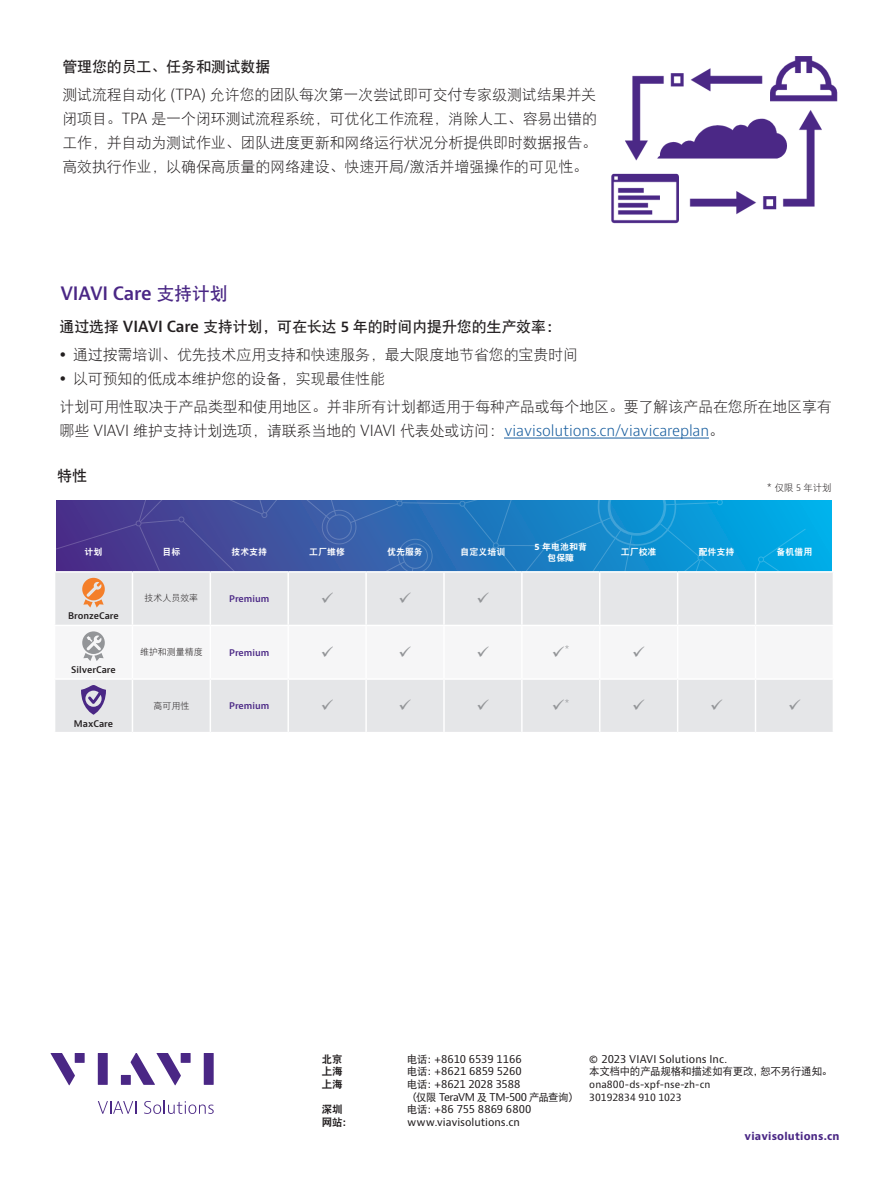
<style>
.page{position:relative;width:893px;height:1191px;background:#fff}
.page>*{position:absolute;margin:0;border:0;box-sizing:border-box;transform-origin:0 0}
.H2_Heading_Purple_12_16{font:600 18px "Bernino Sans";letter-spacing:-.01em;color:#4a2785}
.P_10_16{font:15px/24px "DFP Hei W3";letter-spacing:-.01em;color:#231f20;text-align:justify}
.P_Bulleted_10_16{font:15px/24px "DFP Hei W3";letter-spacing:-.01em;color:#231f20}
.H3_Heading_Level_3{font:15px "DFP Hei W7";letter-spacing:-.01em;color:#231f20}
.t1{font:10.5px "Bernino Sans";letter-spacing:-.005em;color:#231f20}
.t2{font:10.5px/12.6px "Bernino Sans";letter-spacing:-.035em;color:#231f20}
.t3{font:10.5px "DFP Hei W5";letter-spacing:-.02em;color:#231f20}
.t4{font:700 10.5px "Bernino Sans";letter-spacing:.02em;color:#4a2785}
.t5{font:10.5px "DFP Hei W9";letter-spacing:-.005em;color:#231f20}
.t6{font:9.75px/12.6px "Bernino Sans";letter-spacing:.005em;color:#231f20}
.t7{font:300 9.6px "Bernino Sans";color:#939598}
.Paragraph_10_16{font:9.45px "DFP Hei W3";color:#231f20}
.t8{font:9px/10.5px "DFP Hei W9";color:#fff;text-align:center}
.t9{font:600 9px "Bernino Sans";color:#231f20}
.t10{font:600 9px "Bernino Sans";color:#4a2785}
.t11{font:9px "DFP Hei W3";color:#231f20}
.s1{font-family:"Bernino Sans";font-weight:300}
.s2{font-family:"DFP Hei W7";font-weight:400}
.s3{font-family:"Bernino Sans";font-weight:600}
.s4{font-family:"Bernino Sans";font-weight:300;color:#175d9e}
.s5{font-family:"Bernino Sans";font-weight:700}
.s6{font-family:"DFP Hei W5"}
</style>
<div class="page">
<svg style="left:51px;top:1053px;width:34px;height:32px"></svg>
<svg style="left:98px;top:1053px;width:10px;height:31px"></svg>
<svg style="left:204px;top:1053px;width:10px;height:31px"></svg>
<svg style="left:131px;top:1053px;width:60px;height:32px"></svg>
<div style="left:121px;top:1075px;width:10px;height:9px;background:#4a2785"></div>
<svg style="left:98px;top:1101px;width:38px;height:12px"></svg>
<svg style="left:144px;top:1100px;width:70px;height:14px"></svg>
<hr style="left:504px;top:438px;width:205px;height:1px;background:#175d9e">
<div style="left:56px;top:500px;width:776px;height:72px;background:#00aee8"></div>
<div style="left:55px;top:572px;width:778px;height:160px;background:#e5e6e8"></div>
<hr style="left:132px;top:572px;width:1px;height:52px;background:#fff">
<hr style="left:210px;top:572px;width:1px;height:52px;background:#fff">
<hr style="left:287px;top:572px;width:2px;height:52px;background:#fff">
<hr style="left:365px;top:572px;width:2px;height:52px;background:#fff">
<hr style="left:443px;top:572px;width:2px;height:52px;background:#fff">
<hr style="left:521px;top:572px;width:2px;height:52px;background:#fff">
<hr style="left:599px;top:572px;width:1px;height:52px;background:#fff">
<hr style="left:677px;top:572px;width:1px;height:52px;background:#fff">
<hr style="left:755px;top:571px;width:79px;height:1px;background:#fff">
<hr style="left:755px;top:572px;width:1px;height:52px;background:#fff">
<hr style="left:54px;top:624px;width:78px;height:2px;background:#fff">
<hr style="left:132px;top:624px;width:78px;height:2px;background:#fff">
<hr style="left:210px;top:624px;width:78px;height:2px;background:#fff">
<hr style="left:288px;top:624px;width:78px;height:2px;background:#fff">
<hr style="left:366px;top:624px;width:78px;height:2px;background:#fff">
<hr style="left:444px;top:624px;width:78px;height:2px;background:#fff">
<hr style="left:522px;top:624px;width:78px;height:2px;background:#fff">
<hr style="left:600px;top:624px;width:78px;height:2px;background:#fff">
<hr style="left:678px;top:624px;width:77px;height:2px;background:#fff">
<hr style="left:755px;top:624px;width:79px;height:2px;background:#fff">
<hr style="left:54px;top:678px;width:78px;height:2px;background:#fff">
<hr style="left:132px;top:678px;width:78px;height:2px;background:#fff">
<hr style="left:132px;top:680px;width:1px;height:52px;background:#fff">
<hr style="left:210px;top:678px;width:78px;height:2px;background:#fff">
<hr style="left:210px;top:680px;width:1px;height:52px;background:#fff">
<hr style="left:288px;top:678px;width:78px;height:2px;background:#fff">
<hr style="left:287px;top:680px;width:2px;height:52px;background:#fff">
<hr style="left:366px;top:678px;width:78px;height:2px;background:#fff">
<hr style="left:365px;top:680px;width:2px;height:52px;background:#fff">
<hr style="left:444px;top:678px;width:78px;height:2px;background:#fff">
<hr style="left:443px;top:680px;width:2px;height:52px;background:#fff">
<hr style="left:522px;top:678px;width:78px;height:2px;background:#fff">
<hr style="left:521px;top:680px;width:2px;height:52px;background:#fff">
<hr style="left:600px;top:678px;width:78px;height:2px;background:#fff">
<hr style="left:599px;top:680px;width:1px;height:52px;background:#fff">
<hr style="left:678px;top:678px;width:77px;height:2px;background:#fff">
<hr style="left:677px;top:680px;width:1px;height:52px;background:#fff">
<hr style="left:755px;top:678px;width:79px;height:2px;background:#fff">
<hr style="left:755px;top:680px;width:1px;height:52px;background:#fff">
<svg style="left:81px;top:685px;width:25px;height:29px"></svg>
<img style="left:611px;top:56px;width:227px;height:168px">
<svg style="left:56px;top:500px;width:750px;height:107px;background:#6995c5"></svg>
<div style="left:55px;top:626px;width:778px;height:52px;background:#f6f6f7"></div>
<svg style="left:322px;top:699px;width:11px;height:11px"></svg>
<svg style="left:400px;top:699px;width:11px;height:11px"></svg>
<svg style="left:478px;top:699px;width:11px;height:11px"></svg>
<svg style="left:633px;top:699px;width:12px;height:11px"></svg>
<svg style="left:711px;top:699px;width:11px;height:11px"></svg>
<svg style="left:789px;top:699px;width:11px;height:11px"></svg>
<p class="H3_Heading_Level_3" style="left:62px;top:59px;width:210px">管理您的员工、任务和测试数据</p>
<p class="P_10_16" style="left:62px;top:82px;width:536px">测试流程自动化 <span class="s1">(TPA)</span> 允许您的团队每次第一次尝试即可交付专家级测试结果并关闭项目。<span class="s1">TPA</span> 是一个闭环测试流程系统，可优化工作流程，消除人工、容易出错的工作，并自动为测试作业、团队进度更新和网络运行状况分析提供即时数据报告。高效执行作业，以确保高质量的网络建设、快速开局<span class="s1">/</span>激活并增强操作的可见性。</p>
<p class="H2_Heading_Purple_12_16" style="left:60px;top:281px;width:169px">VIAVI Care <span class="s2">支持计划</span></p>
<p class="H3_Heading_Level_3" style="left:60px;top:319px;width:503px">通过选择 <span class="s3">VIAVI Care</span> 支持计划，可在长达 <span class="s3">5</span> 年的时间内提升您的生产效率：</p>
<p class="P_10_16" style="left:73px;top:343px;width:507px">通过按需培训、优先技术应用支持和快速服务，最大限度地节省您的宝贵时间</p>
<p class="P_10_16" style="left:73px;top:367px;width:313px">以可预知的低成本维护您的设备，实现最佳性能</p>
<p class="P_Bulleted_10_16" style="left:60px;top:395px;width:774px">计划可用性取决于产品类型和使用地区。并非所有计划都适用于每种产品或每个地区。要了解该产品在您所在地区享有哪些 <span class="s1">VIAVI</span> 维护支持计划选项，请联系当地的 <span class="s1">VIAVI</span> 代表处或访问：<span class="s4">viavisolutions.cn/viavicareplan</span>。</p>
<p class="H3_Heading_Level_3" style="left:57px;top:468px;width:31px">特性</p>
<p class="Paragraph_10_16" style="left:767px;top:482px;width:66px"><span class="s1">*</span> 仅限 <span class="s1">5</span> 年计划</p>
<p class="t8" style="left:85px;top:546px;width:19px">计划</p>
<p class="t8" style="left:162px;top:546px;width:19px">目标</p>
<p class="t8" style="left:231px;top:546px;width:37px">技术支持</p>
<p class="t8" style="left:309px;top:546px;width:37px">工厂维修</p>
<p class="t8" style="left:387px;top:546px;width:37px">优先服务</p>
<p class="t8" style="left:461px;top:546px;width:46px">自定义培训</p>
<p class="t8" style="left:535px;top:542px;width:54px"><span class="s5">5</span> 年电池和背包保障</p>
<p class="t8" style="left:621px;top:546px;width:37px">工厂校准</p>
<p class="t8" style="left:699px;top:546px;width:37px">配件支持</p>
<p class="t8" style="left:777px;top:546px;width:37px">备机借用</p>
<p class="t9" style="left:68px;top:610px;width:52px">BronzeCare</p>
<p class="t9" style="left:71px;top:664px;width:46px">SilverCare</p>
<p class="t9" style="left:74px;top:717px;width:41px">MaxCare</p>
<p class="t11" style="left:145px;top:593px;width:55px">技术人员效率</p>
<p class="t10" style="left:229px;top:593px;width:42px">Premium</p>
<p class="t11" style="left:140px;top:647px;width:64px">维护和测量精度</p>
<p class="t10" style="left:229px;top:647px;width:42px">Premium</p>
<p class="t7" style="left:552px;top:643px;width:20px">✓*</p>
<p class="t11" style="left:153px;top:701px;width:37px">高可用性</p>
<p class="t10" style="left:229px;top:700px;width:42px">Premium</p>
<p class="t7" style="left:552px;top:697px;width:20px">✓*</p>
<p class="t5" style="left:322px;top:1053px;width:22px">北京</p>
<p class="t1" style="left:407px;top:1052px;width:116px"><span class="s6">电话：</span>+8610 6539 1166</p>
<p class="t5" style="left:322px;top:1066px;width:22px">上海</p>
<p class="t1" style="left:407px;top:1064px;width:116px"><span class="s6">电话：</span>+8621 6859 5260</p>
<p class="t5" style="left:322px;top:1079px;width:22px">上海</p>
<p class="t2" style="left:407px;top:1078px;width:172px"><span class="s6">电话：</span>+8621 2028 3588<br><span class="s6">（仅限</span> TeraVM <span class="s6">及</span> TM-500 <span class="s6">产品查询）</span></p>
<p class="t5" style="left:322px;top:1104px;width:22px">深圳</p>
<p class="t1" style="left:407px;top:1102px;width:126px"><span class="s6">电话：</span>+86 755 8869 6800</p>
<p class="t5" style="left:322px;top:1116px;width:32px">网站：</p>
<p class="t1" style="left:407px;top:1115px;width:114px">www.viavisolutions.cn</p>
<p class="t1" style="left:589px;top:1052px;width:139px">© 2023 VIAVI Solutions Inc.</p>
<p class="t3" style="left:589px;top:1066px;width:245px">本文档中的产品规格和描述如有更改，恕不另行通知。</p>
<p class="t6" style="left:589px;top:1078px;width:123px">ona800-ds-xpf-nse-zh-cn<br>30192834 910 1023</p>
<p class="t4" style="left:745px;top:1129px;width:96px">viavisolutions.cn</p>
</div>
